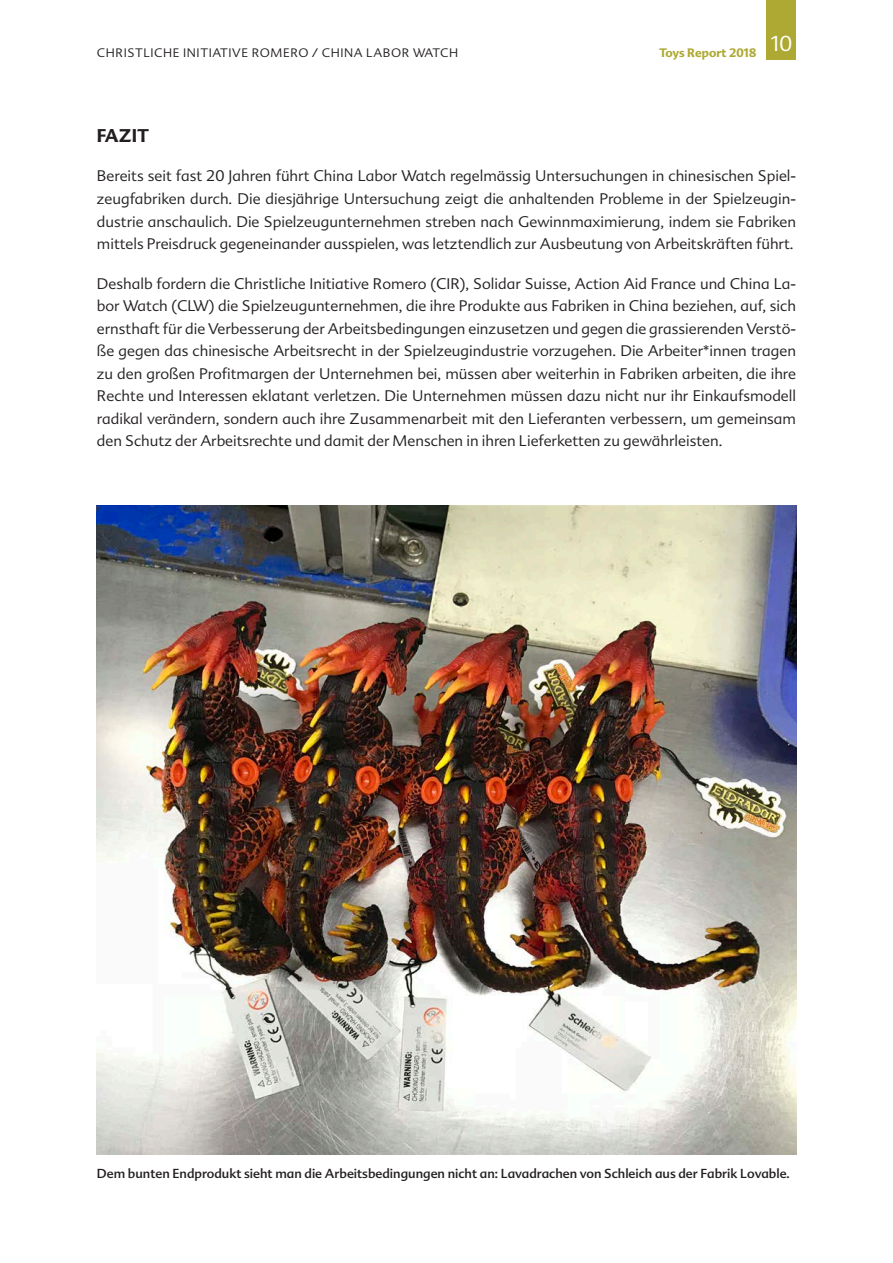
<style>
.page{position:relative;width:893px;height:1263px;background:#fff}
.page>*{position:absolute;margin:0;border:0;box-sizing:border-box;transform-origin:0 0}
.t1{font:300 21px "Advert";color:#fff}
.Überschrift_3{font:700 18px "Advert";color:#231f20}
.t2{font:300 15px/22.5px "Advert";color:#231f20;text-align:justify}
.BU{font:12.75px "Advert";color:#231f20}
.t3{font:300 12px "Advert";letter-spacing:.05em;color:#231f20}
.t4{font:700 12px "Advert";color:#ada933}
</style>
<div class="page">
<div style="left:766px;top:0;width:30px;height:60px;background:#ada933"></div>
<img style="left:97px;top:505px;width:699px;height:649px">
<p class="t3" style="left:97px;top:45px;width:363px">CHRISTLICHE INITIATIVE ROMERO / CHINA LABOR WATCH</p>
<p class="t4" style="left:659px;top:46px;width:99px">Toys Report 2018</p>
<h1 class="t1" style="left:770px;top:31px;width:24px">10</h1>
<p class="Überschrift_3" style="left:97px;top:124px;width:53px">FAZIT</p>
<p class="t2" style="left:97px;top:165px;width:701px">Bereits seit fast 20 Jahren führt China Labor Watch regelmässig Untersuchungen in chinesischen Spiel&shy;zeugfabriken durch. Die diesjährige Untersuchung zeigt die anhaltenden Probleme in der Spielzeugin&shy;dustrie anschaulich. Die Spielzeugunternehmen streben nach Gewinnmaximierung, indem sie Fabriken mittels Preisdruck gegeneinander ausspielen, was letztendlich zur Ausbeutung von Arbeitskräften führt.</p>
<p class="t2" style="left:97px;top:272px;width:701px">Deshalb fordern die Christliche Initiative Romero (CIR), Solidar Suisse, Action Aid France und China La&shy;bor Watch (CLW) die Spielzeugunternehmen, die ihre Produkte aus Fabriken in China beziehen, auf, sich ernsthaft für die Verbesserung der Arbeitsbedingungen einzusetzen und gegen die grassierenden Verstö&shy;ße gegen das chinesische Arbeitsrecht in der Spielzeugindustrie vorzugehen. Die Arbeiter*innen tragen zu den großen Profitmargen der Unternehmen bei, müssen aber weiterhin in Fabriken arbeiten, die ihre Rechte und Interessen eklatant verletzen. Die Unternehmen müssen dazu nicht nur ihr Einkaufsmodell radikal verändern, sondern auch ihre Zusammenarbeit mit den Lieferanten verbessern, um gemeinsam den Schutz der Arbeitsrechte und damit der Menschen in ihren Lieferketten zu gewährleisten.</p>
<p class="BU" style="left:97px;top:1165px;width:694px">Dem bunten Endprodukt sieht man die Arbeitsbedingungen nicht an: Lavadrachen von Schleich aus der Fabrik Lovable.</p>
</div>
